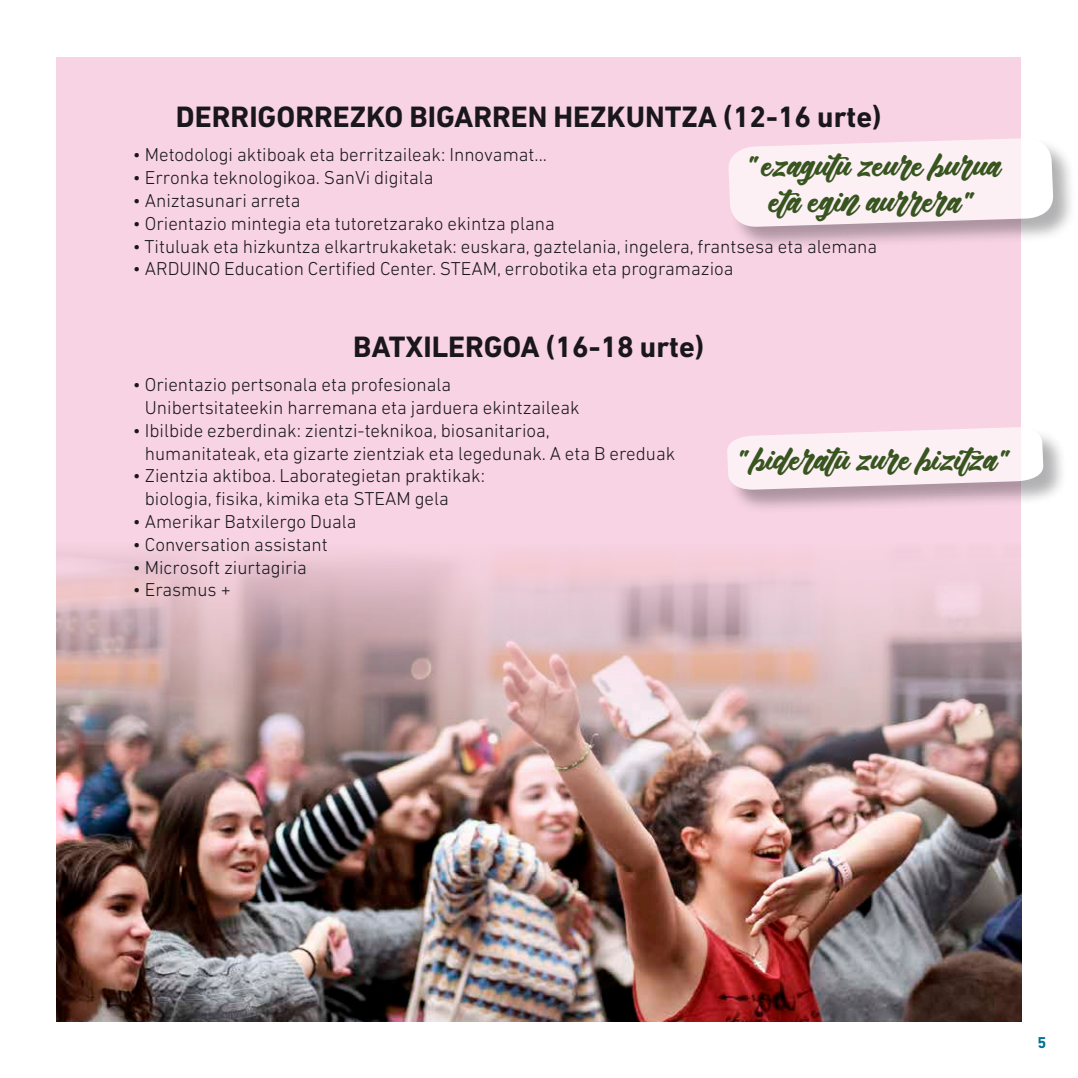
<style>
.page{position:relative;width:1078px;height:1078px;background:#fff}
.page>*{position:absolute;margin:0;border:0;box-sizing:border-box;transform-origin:0 0}
.t1{font:700 30px "DIN Next LT Pro";color:#1a171c}
.t2{font:26px "Adhellia DEMOFORPERSONALUSE";color:#385520}
.t3{font:300 19px/22.8px "DIN Next LT Pro";color:#1a171c}
.t4{font:700 16px "DIN Next LT Pro";color:#007297}
</style>
<div class="page">
<div style="left:57px;top:57px;width:963px;height:963px;background:#f8d3e3"></div>
<img style="left:57px;top:553px;width:963px;height:467px">
<div style="left:728px;top:138px;width:348px;height:113px;background:#1a171c;opacity:.5"></div>
<svg style="left:728px;top:137px;width:325px;height:90px"></svg>
<div style="left:727px;top:427px;width:340px;height:86px;background:#1a171c;opacity:.5"></div>
<svg style="left:727px;top:426px;width:316px;height:64px"></svg>
<p class="t1" style="left:176px;top:99px;width:707px">DERRIGORREZKO BIGARREN HEZKUNTZA (12-16 urte)</p>
<p class="t3" style="left:133px;top:143px;width:415px">• Metodologi aktiboak eta berritzaileak: Innovamat...</p>
<p class="t3" style="left:133px;top:166px;width:302px">• Erronka teknologikoa. SanVi digitala</p>
<p class="t3" style="left:133px;top:189px;width:169px">• Aniztasunari arreta</p>
<p class="t3" style="left:133px;top:212px;width:423px">• Orientazio mintegia eta tutoretzarako ekintza plana</p>
<p class="t3" style="left:133px;top:234px;width:746px">• Tituluak eta hizkuntza elkartrukaketak: euskara, gaztelania, ingelera, frantsesa eta alemana</p>
<p class="t3" style="left:133px;top:257px;width:602px">• ARDUINO Education Certified Center. STEAM, errobotika eta programazioa</p>
<p class="t2" style="left:745px;top:144px;width:257px">"ezagutu zeure burua</p>
<p class="t2" style="left:768px;top:180px;width:209px">eta egin aurrera"</p>
<p class="t1" style="left:353px;top:329px;width:352px">BATXILERGOA (16-18 urte)</p>
<p class="t3" style="left:145px;top:373px;width:436px;text-indent:-12px">• Orientazio pertsonala eta profesionala<br>Unibertsitateekin harremana eta jarduera ekintzaileak</p>
<p class="t3" style="left:145px;top:418px;width:532px;text-indent:-12px">• Ibilbide ezberdinak: zientzi-teknikoa, biosanitarioa,<br>humanitateak, eta gizarte zientziak eta legedunak. A eta B ereduak</p>
<p class="t3" style="left:145px;top:464px;width:342px;text-indent:-12px">• Zientzia aktiboa. Laborategietan praktikak: biologia, fisika, kimika eta STEAM gela</p>
<p class="t3" style="left:133px;top:510px;width:225px">• Amerikar Batxilergo Duala</p>
<p class="t3" style="left:133px;top:532px;width:196px">• Conversation assistant</p>
<p class="t3" style="left:133px;top:555px;width:176px">• Microsoft ziurtagiria</p>
<p class="t3" style="left:133px;top:578px;width:100px">• Erasmus +</p>
<p class="t2" style="left:735px;top:438px;width:278px">"bideratu zure bizitza"</p>
<p class="t4" style="left:1037px;top:1032px;width:10px">5</p>
</div>
